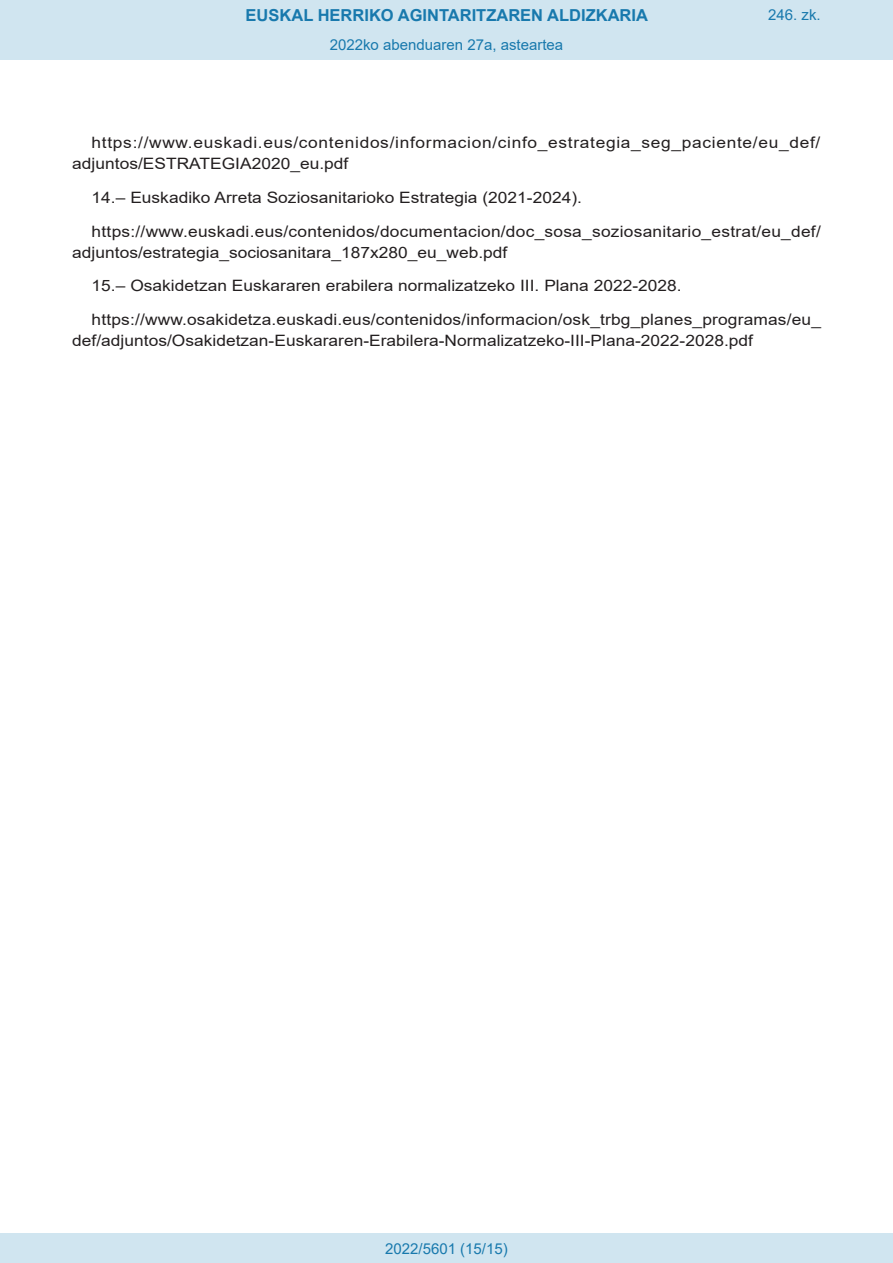
<style>
.page{position:relative;width:893px;height:1263px;background:#fff}
.page>*{position:absolute;margin:0;border:0;box-sizing:border-box;transform-origin:0 0}
.t1{font:700 16.5px "Arial";color:#1879ad}
.BOPVDetalle{font:15.6px/21px "Arial";color:#231f20;scale:1.11 1}
.BOPVDetalle-2{font:15.6px/21px "Arial";letter-spacing:.04em;color:#231f20;scale:1.11 1}
.Paginacion_Centro{font:15px "Arial";color:#1879ad}
</style>
<div class="page">
<div style="left:0;top:0;width:893px;height:60px;background:#d0e5f0"></div>
<div style="left:0;top:1233px;width:893px;height:30px;background:#d0e5f0"></div>
<p class="t1" style="left:246px;top:3px;width:404px">EUSKAL HERRIKO AGINTARITZAREN ALDIZKARIA</p>
<p class="Paginacion_Centro" style="left:330px;top:35px;width:235px">2022ko abenduaren 27a, asteartea</p>
<p class="Paginacion_Centro" style="left:768px;top:5px;width:54px">246. zk.</p>
<p class="BOPVDetalle-2" style="left:72px;top:132px;width:675px;text-indent:19px">https://www.euskadi.eus/contenidos/informacion/cinfo_estrategia_seg_paciente/eu_def/ adjuntos/ESTRATEGIA2020_eu.pdf</p>
<p class="BOPVDetalle" style="left:92px;top:187px;width:443px">14.– Euskadiko Arreta Soziosanitarioko Estrategia (2021-2024).</p>
<p class="BOPVDetalle" style="left:72px;top:221px;width:676px;text-indent:19px">https://www.euskadi.eus/contenidos/documentacion/doc_sosa_soziosanitario_estrat/eu_def/ adjuntos/estrategia_sociosanitara_187x280_eu_web.pdf</p>
<p class="BOPVDetalle" style="left:92px;top:275px;width:533px">15.– Osakidetzan Euskararen erabilera normalizatzeko III. Plana 2022-2028.</p>
<p class="BOPVDetalle" style="left:72px;top:309px;width:676px;text-indent:19px">https://www.osakidetza.euskadi.eus/contenidos/informacion/osk_trbg_planes_programas/eu_ def/adjuntos/Osakidetzan-Euskararen-Erabilera-Normalizatzeko-III-Plana-2022-2028.pdf</p>
<p class="Paginacion_Centro" style="left:385px;top:1238px;width:124px">2022/5601 (15/15)</p>
</div>
